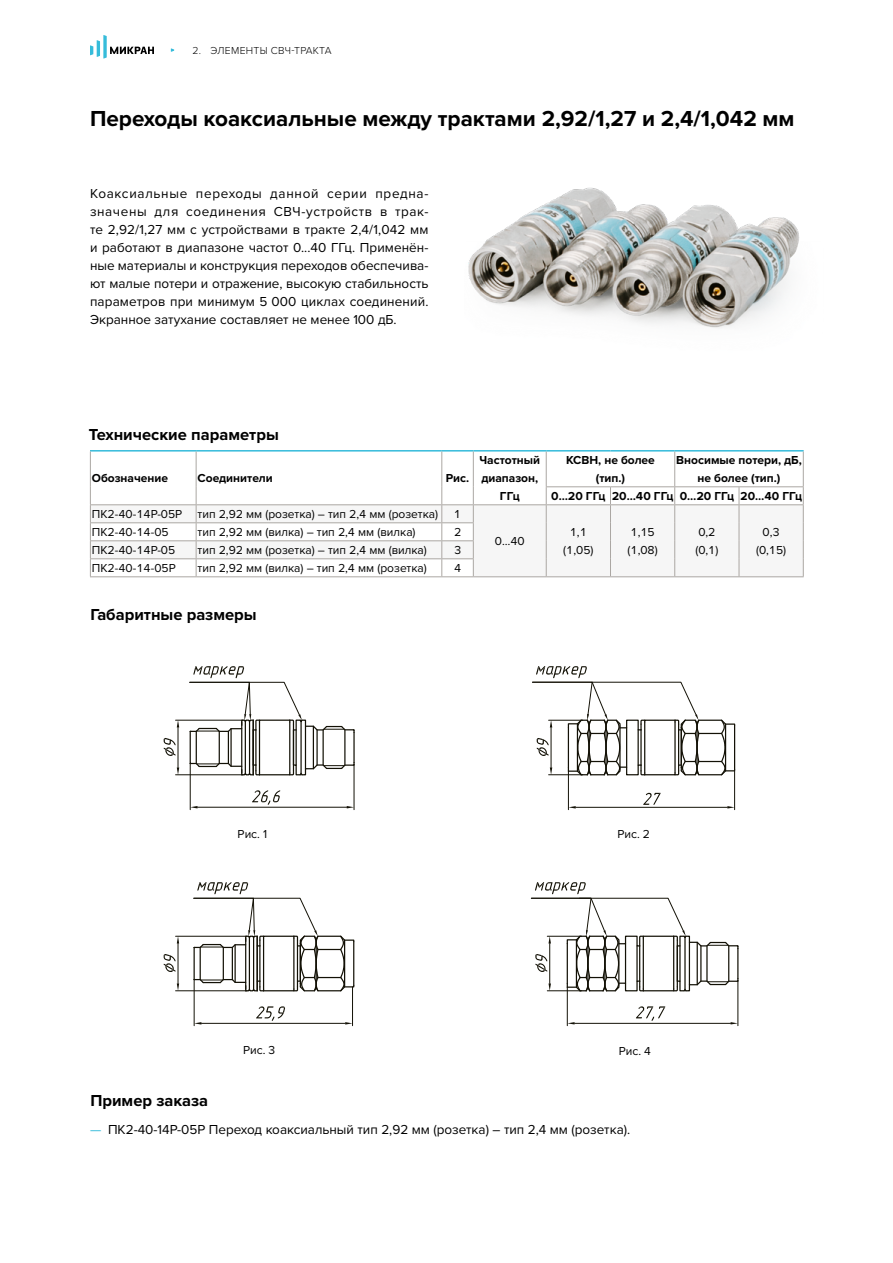
<style>
.page{position:relative;width:893px;height:1263px;background:#fff}
.page>*{position:absolute;margin:0;border:0;box-sizing:border-box;transform-origin:0 0}
.t1{font:700 22.5px "Proxima Nova";color:#000}
.t2{font:700 16.5px "Proxima Nova";color:#000}
.t3{font:13.5px/18px "Proxima Nova";color:#000;text-align:justify}
.t4{font:12px/18px "Proxima Nova";color:#000;text-align:center}
.t5{font:700 12px/18px "Proxima Nova";color:#000;text-align:center}
.t6{font:700 12px "Proxima Nova";letter-spacing:-.04em;color:#000}
.t7{font:300 10.5px "Proxima Nova";letter-spacing:.025em;color:#000}
.s1{color:#34bbda}
</style>
<div class="page">
<svg style="left:91px;top:505px;width:712px;height:71px;fill:#f6f6f6"></svg>
<hr style="left:90px;top:450px;width:106px;height:2px;background:#34bbda">
<hr style="left:196px;top:450px;width:246px;height:2px;background:#34bbda">
<hr style="left:442px;top:450px;width:31px;height:2px;background:#34bbda">
<hr style="left:473px;top:450px;width:73px;height:2px;background:#34bbda">
<hr style="left:546px;top:450px;width:64px;height:2px;background:#34bbda">
<hr style="left:610px;top:450px;width:65px;height:2px;background:#34bbda">
<hr style="left:675px;top:450px;width:64px;height:2px;background:#34bbda">
<hr style="left:739px;top:450px;width:65px;height:2px;background:#34bbda">
<hr style="left:473px;top:452px;width:1px;height:35px;background:#aba7a3">
<hr style="left:546px;top:504px;width:64px;height:1px;background:#aba7a3">
<hr style="left:610px;top:504px;width:65px;height:1px;background:#aba7a3">
<hr style="left:675px;top:504px;width:64px;height:1px;background:#aba7a3">
<hr style="left:739px;top:504px;width:65px;height:1px;background:#aba7a3">
<hr style="left:90px;top:522px;width:106px;height:1px;background:#aba7a3">
<hr style="left:196px;top:522px;width:246px;height:1px;background:#aba7a3">
<hr style="left:442px;top:522px;width:32px;height:1px;background:#aba7a3">
<hr style="left:90px;top:540px;width:106px;height:1px;background:#aba7a3">
<hr style="left:196px;top:540px;width:246px;height:1px;background:#aba7a3">
<hr style="left:442px;top:540px;width:32px;height:1px;background:#aba7a3">
<hr style="left:90px;top:558px;width:106px;height:1px;background:#aba7a3">
<hr style="left:196px;top:558px;width:246px;height:1px;background:#aba7a3">
<hr style="left:442px;top:558px;width:32px;height:1px;background:#aba7a3">
<svg style="left:473px;top:487px;width:1px;height:89px"></svg>
<svg style="left:610px;top:487px;width:1px;height:89px"></svg>
<svg style="left:674px;top:487px;width:1px;height:89px"></svg>
<svg style="left:739px;top:487px;width:1px;height:89px"></svg>
<hr style="left:803px;top:452px;width:1px;height:34px;background:#aba7a3">
<hr style="left:90px;top:504px;width:106px;height:1px;background:#aba7a3">
<hr style="left:196px;top:504px;width:246px;height:1px;background:#aba7a3">
<hr style="left:442px;top:504px;width:31px;height:1px;background:#aba7a3">
<hr style="left:473px;top:504px;width:73px;height:1px;background:#aba7a3">
<hr style="left:473px;top:576px;width:73px;height:1px;background:#aba7a3">
<hr style="left:546px;top:576px;width:64px;height:1px;background:#aba7a3">
<hr style="left:610px;top:576px;width:65px;height:1px;background:#aba7a3">
<hr style="left:675px;top:576px;width:64px;height:1px;background:#aba7a3">
<hr style="left:739px;top:576px;width:65px;height:1px;background:#aba7a3">
<hr style="left:196px;top:452px;width:1px;height:35px;background:#aba7a3">
<svg style="left:196px;top:487px;width:1px;height:89px"></svg>
<hr style="left:674px;top:452px;width:1px;height:34px;background:#aba7a3">
<hr style="left:441px;top:452px;width:1px;height:35px;background:#aba7a3">
<svg style="left:441px;top:487px;width:1px;height:89px"></svg>
<hr style="left:90px;top:452px;width:1px;height:35px;background:#aba7a3">
<svg style="left:90px;top:487px;width:1px;height:89px"></svg>
<svg style="left:803px;top:487px;width:1px;height:89px"></svg>
<hr style="left:90px;top:576px;width:106px;height:1px;background:#aba7a3">
<hr style="left:196px;top:576px;width:246px;height:1px;background:#aba7a3">
<hr style="left:442px;top:576px;width:31px;height:1px;background:#aba7a3">
<svg style="left:546px;top:487px;width:1px;height:89px"></svg>
<hr style="left:546px;top:452px;width:1px;height:34px;background:#aba7a3">
<hr style="left:546px;top:486px;width:64px;height:1px;background:#aba7a3">
<hr style="left:610px;top:486px;width:65px;height:1px;background:#aba7a3">
<hr style="left:675px;top:486px;width:64px;height:1px;background:#aba7a3">
<hr style="left:739px;top:486px;width:65px;height:1px;background:#aba7a3">
<hr style="left:568px;top:771px;width:1px;height:39px;background:#131106">
<hr style="left:734px;top:771px;width:1px;height:39px;background:#131106">
<hr style="left:576px;top:807px;width:151px;height:1px;background:#131106">
<svg style="left:568px;top:806px;width:8px;height:2px"></svg>
<svg style="left:727px;top:806px;width:8px;height:2px"></svg>
<svg style="left:643px;top:793px;width:18px;height:12px"></svg>
<svg style="left:532px;top:666px;width:203px;height:110px"></svg>
<hr style="left:176px;top:936px;width:71px;height:1px;background:#131106">
<hr style="left:176px;top:990px;width:71px;height:1px;background:#131106">
<hr style="left:178px;top:943px;width:1px;height:40px;background:#131106">
<svg style="left:177px;top:936px;width:2px;height:7px"></svg>
<svg style="left:177px;top:983px;width:2px;height:8px"></svg>
<svg style="left:164px;top:954px;width:12px;height:18px"></svg>
<hr style="left:194px;top:979px;width:1px;height:47px;background:#131106">
<hr style="left:352px;top:987px;width:1px;height:39px;background:#131106">
<hr style="left:201px;top:1023px;width:144px;height:1px;background:#131106">
<svg style="left:194px;top:1022px;width:7px;height:2px"></svg>
<svg style="left:345px;top:1022px;width:7px;height:2px"></svg>
<svg style="left:256px;top:1006px;width:29px;height:15px"></svg>
<svg style="left:193px;top:882px;width:162px;height:110px"></svg>
<hr style="left:567px;top:987px;width:1px;height:39px;background:#131106">
<hr style="left:738px;top:981px;width:1px;height:45px;background:#131106">
<hr style="left:575px;top:1023px;width:156px;height:1px;background:#131106">
<svg style="left:567px;top:1022px;width:8px;height:2px"></svg>
<svg style="left:731px;top:1022px;width:7px;height:2px"></svg>
<svg style="left:636px;top:1006px;width:29px;height:15px"></svg>
<svg style="left:531px;top:882px;width:208px;height:110px"></svg>
<hr style="left:176px;top:720px;width:67px;height:1px;background:#131106">
<hr style="left:176px;top:774px;width:67px;height:1px;background:#131106">
<hr style="left:178px;top:727px;width:1px;height:40px;background:#131106">
<svg style="left:177px;top:720px;width:2px;height:7px"></svg>
<svg style="left:177px;top:767px;width:2px;height:8px"></svg>
<svg style="left:164px;top:738px;width:12px;height:18px"></svg>
<hr style="left:190px;top:763px;width:1px;height:47px;background:#131106">
<hr style="left:354px;top:765px;width:1px;height:45px;background:#131106">
<hr style="left:197px;top:807px;width:150px;height:1px;background:#131106">
<svg style="left:190px;top:806px;width:7px;height:2px"></svg>
<svg style="left:347px;top:806px;width:7px;height:2px"></svg>
<svg style="left:252px;top:790px;width:28px;height:15px"></svg>
<svg style="left:189px;top:666px;width:166px;height:110px"></svg>
<img style="left:468px;top:187px;width:331px;height:141px">
<svg style="left:90px;top:35px;width:64px;height:23px"></svg>
<p class="t7" style="left:192px;top:44px;width:141px">2. Элементы СВЧ-тракта</p>
<h1 class="t1" style="left:90px;top:105px;width:706px">Переходы коаксиальные между трактами 2,92/1,27 и 2,4/1,042 мм</h1>
<p class="t3" style="left:90px;top:185px;width:340px">Коаксиальные переходы данной серии предна&shy;значены для соединения СВЧ-устройств в трак&shy;те 2,92/1,27 мм с устройствами в тракте 2,4/1,042 мм и работают в диапазоне частот 0...40 ГГц. Применён&shy;ные материалы и конструкция переходов обеспечива&shy;ют малые потери и отражение, высокую стабильность параметров при минимум 5 000 циклах соединений.<br>Экранное затухание составляет не менее 100 дБ.</p>
<p class="t2" style="left:89px;top:425px;width:191px">Технические параметры</p>
<p class="t5" style="left:92px;top:469px;width:78px">Обозначение</p>
<p class="t5" style="left:198px;top:469px;width:77px">Соединители</p>
<p class="t5" style="left:446px;top:469px;width:25px">Рис.</p>
<p class="t4" style="left:92px;top:505px;width:92px">ПК2-40-14Р-05Р</p>
<p class="t4" style="left:198px;top:505px;width:242px">тип 2,92 мм (розетка) – тип 2,4 мм (розетка)</p>
<p class="t4" style="left:454px;top:505px;width:9px">1</p>
<p class="t4" style="left:92px;top:523px;width:78px">ПК2-40-14-05</p>
<p class="t4" style="left:198px;top:523px;width:219px">тип 2,92 мм (вилка) – тип 2,4 мм (вилка)</p>
<p class="t4" style="left:454px;top:523px;width:9px">2</p>
<p class="t4" style="left:92px;top:541px;width:85px">ПК2-40-14Р-05</p>
<p class="t4" style="left:198px;top:541px;width:231px">тип 2,92 мм (розетка) – тип 2,4 мм (вилка)</p>
<p class="t4" style="left:454px;top:541px;width:9px">3</p>
<p class="t4" style="left:92px;top:559px;width:85px">ПК2-40-14-05Р</p>
<p class="t4" style="left:198px;top:559px;width:231px">тип 2,92 мм (вилка) – тип 2,4 мм (розетка)</p>
<p class="t4" style="left:454px;top:559px;width:9px">4</p>
<p class="t2" style="left:90px;top:605px;width:168px">Габаритные размеры</p>
<p class="t5" style="left:479px;top:451px;width:62px">Частотный диапазон,<br>ГГц</p>
<p class="t5" style="left:566px;top:451px;width:90px">КСВН, не более (тип.)</p>
<p class="t5" style="left:676px;top:451px;width:127px">Вносимые потери, дБ,</p>
<p class="t5" style="left:698px;top:469px;width:84px">не более (тип.)</p>
<p class="t6" style="left:551px;top:488px;width:252px">0…20 ГГц 20…40 ГГц 0…20 ГГц 20…40 ГГц</p>
<p class="t4" style="left:495px;top:532px;width:31px">0…40</p>
<p class="t4" style="left:563px;top:523px;width:32px">1,1 (1,05)</p>
<p class="t4" style="left:627px;top:523px;width:32px;text-align:left">1,15 (1,08)</p>
<p class="t4" style="left:695px;top:523px;width:25px;text-align:left">0,2 (0,1)</p>
<p class="t4" style="left:756px;top:523px;width:32px">0,3 (0,15)</p>
<p class="t4" style="left:238px;top:825px;width:31px">Рис. 1</p>
<p class="t4" style="left:617px;top:825px;width:34px">Рис. 2</p>
<p class="t4" style="left:243px;top:1041px;width:34px">Рис. 3</p>
<p class="t4" style="left:619px;top:1042px;width:34px">Рис. 4</p>
<p class="t2" style="left:90px;top:1091px;width:119px">Пример заказа</p>
<p class="t3" style="left:90px;top:1121px;width:542px"><span class="s1">—</span> ПК2-40-14Р-05Р Переход коаксиальный тип 2,92 мм (розетка) – тип 2,4 мм (розетка).</p>
</div>
